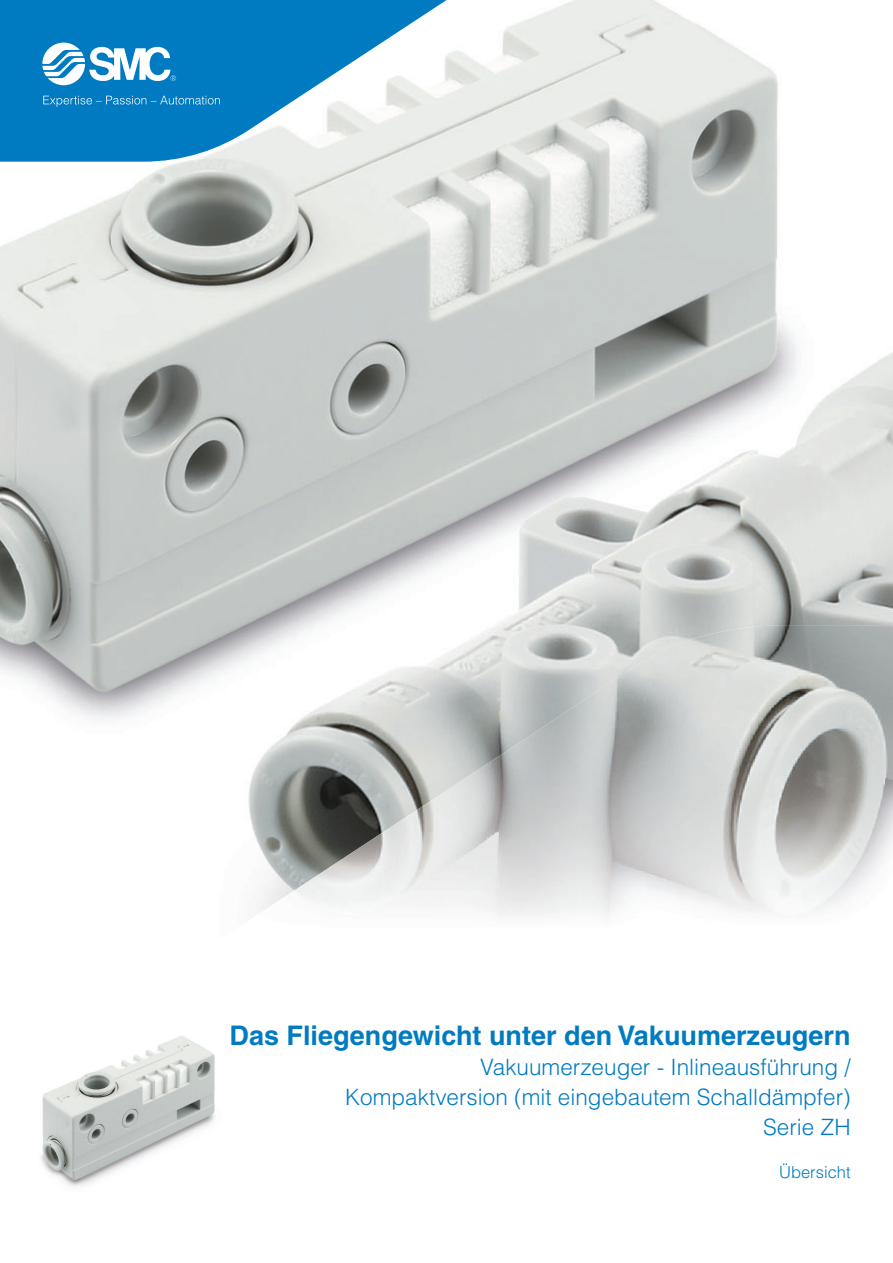
<style>
.page{position:relative;width:893px;height:1263px;background:#fff}
.page>*{position:absolute;margin:0;border:0;box-sizing:border-box;transform-origin:0 0}
.t1{font:700 27px "Helvetica";color:#007bc2}
.t2{font:300 22.5px/30px "Helvetica";color:#007bc2;text-align:right}
.t3{font:300 16.5px "Helvetica";color:#007bc2}
</style>
<div class="page">
<img style="left:0;top:0;width:892px;height:625px">
<svg style="left:0;top:0;width:479px;height:162px;fill:#007bc2"></svg>
<svg style="left:42px;top:43px;width:134px;height:42px"></svg>
<svg style="left:43px;top:96px;width:177px;height:11px;background:#278fcb"></svg>
<img style="left:0;top:625px;width:892px;height:292px">
<img style="left:40px;top:1036px;width:175px;height:150px">
<p class="t1" style="left:229px;top:1026px;width:622px">Das Fliegengewicht unter den Vakuumerzeugern</p>
<p class="t2" style="left:345px;top:1053px;width:507px">Vakuumerzeuger - Inlineausführung /<br>Kompaktversion (mit eingebautem Schalldämpfer)<br>Serie ZH</p>
<p class="t3" style="left:779px;top:1163px;width:73px">Übersicht</p>
</div>
